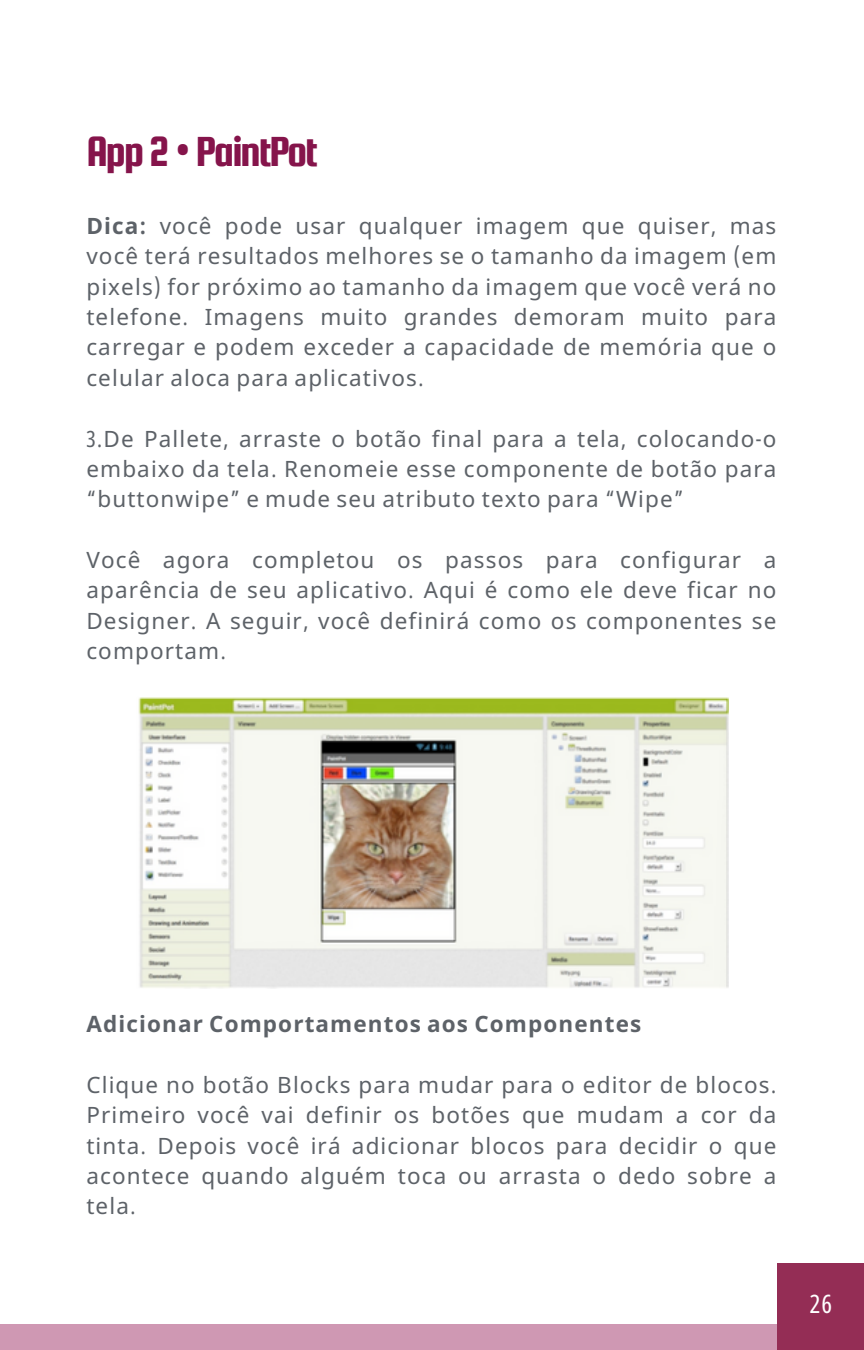
<style>
.page{position:relative;width:864px;height:1350px;background:#fff}
.page>*{position:absolute;margin:0;border:0;box-sizing:border-box;transform-origin:0 0}
.t1{font:45px "Squada One";letter-spacing:-.05em;color:#85144b}
.t2{font:extra-condensed 25.43px "Noto Sans Devanagari";color:#fff}
.t3{font:22.5px/30.4px "Noto Sans";letter-spacing:.05em;color:#5d6268;text-align:justify}
.t4{font:700 22.5px "Noto Sans";letter-spacing:.05em;color:#5d6268}
.s1{font-family:"Noto Sans"}
.s2{font-weight:700}
.s3{font-family:"Noto Sans Devanagari";font-weight:700;font-stretch:extra-condensed}
.s4{font-family:"Noto Sans Devanagari";font-stretch:extra-condensed}
</style>
<div class="page">
<div style="left:0;top:1324px;width:811px;height:26px;background:#cf98b3"></div>
<div style="left:778px;top:1264px;width:86px;height:86px;background:#942d55"></div>
<img style="left:138px;top:697px;width:590px;height:291px">
<h1 class="t1" style="left:86px;top:127px;width:233px">App2<span class="s1">•</span>PaintPot</h1>
<p class="t3" style="left:86px;top:210px;width:692px"><span class="s2">Dica</span><span class="s3">:</span> você pode usar qualquer imagem que quiser<span class="s4">,</span> mas você terá resultados melhores se o tamanho da imagem <span class="s4">(</span>em pixels<span class="s4">)</span> for próximo ao tamanho da imagem que você verá no telefone<span class="s4">.</span> Imagens muito grandes demoram muito para carregar e podem exceder a capacidade de memória que o celular aloca para aplicativos<span class="s4">.</span></p>
<p class="t3" style="left:86px;top:423px;width:692px"><span class="s4">3.</span>De Pallete<span class="s4">,</span> arraste o botão final para a tela<span class="s4">,</span> colocando<span class="s4">-</span>o embaixo da tela<span class="s4">.</span> Renomeie esse componente de botão para <span class="s4">“</span>buttonwipe<span class="s4">”</span> e mude seu atributo texto para <span class="s4">“</span>Wipe<span class="s4">”</span></p>
<p class="t3" style="left:86px;top:544px;width:692px">Você agora completou os passos para configurar a aparência de seu aplicativo<span class="s4">.</span> Aqui é como ele deve ficar no Designer<span class="s4">.</span> A seguir<span class="s4">,</span> você definirá como os componentes se comportam<span class="s4">.</span></p>
<p class="t4" style="left:86px;top:1008px;width:556px">Adicionar Comportamentos aos Componentes</p>
<p class="t3" style="left:86px;top:1069px;width:692px">Clique no botão Blocks para mudar para o editor de blocos<span class="s4">.<br></span>Primeiro você vai definir os botões que mudam a cor da tinta<span class="s4">.</span> Depois você irá adicionar blocos para decidir o que acontece quando alguém toca ou arrasta o dedo sobre a tela<span class="s4">.</span></p>
<p class="t2" style="left:810px;top:1290px;width:24px">26</p>
</div>
